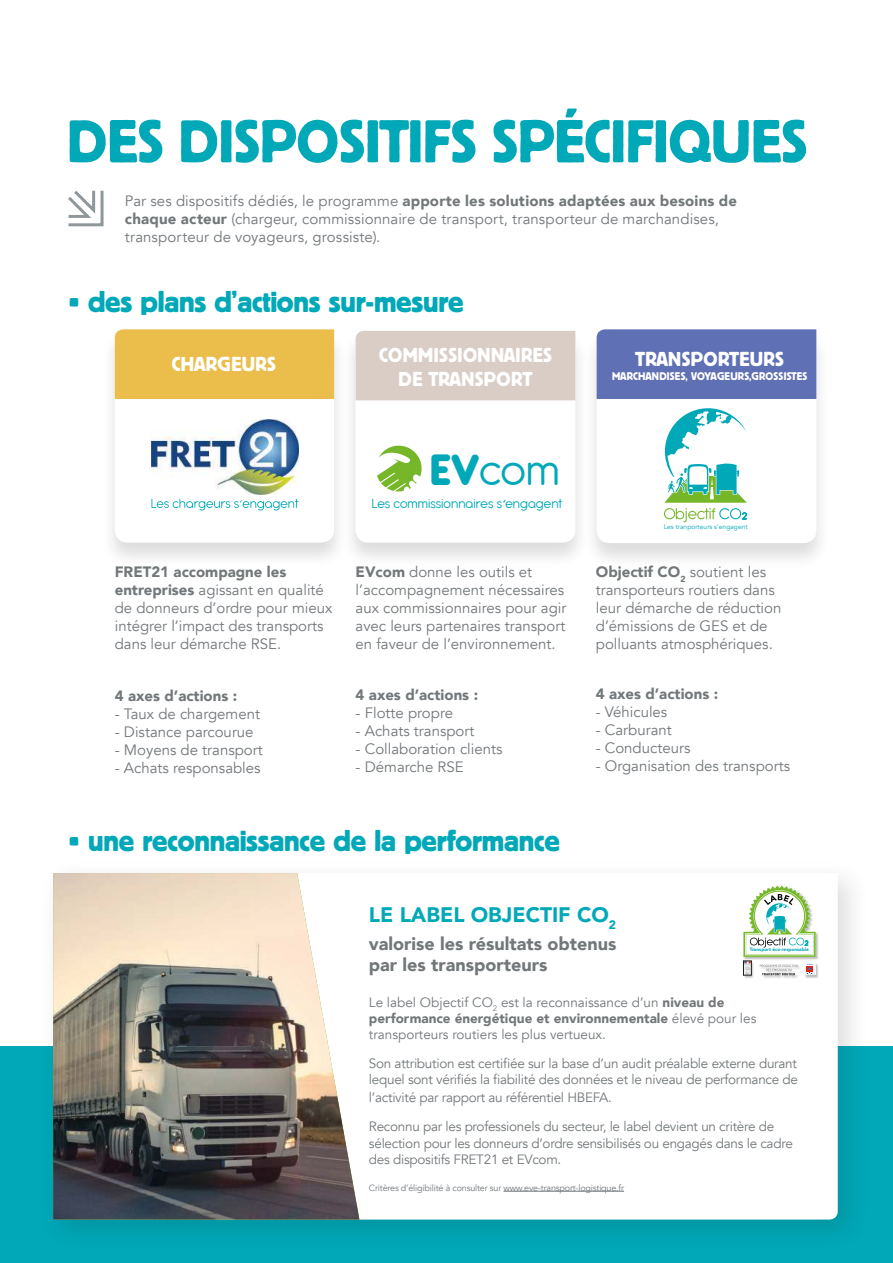
<style>
.page{position:relative;width:893px;height:1263px;background:#fff}
.page>*{position:absolute;margin:0;border:0;box-sizing:border-box;transform-origin:0 0}
.t1{font:60px "Block BE";color:#00a8b8}
.t2{font:47.7px "Antipasto Pro";color:#00a8b8}
.t3{font:30px "Block BE";letter-spacing:-.01em;color:#00a8b8}
.t4{font:900 21px "Avenir";color:#00a9b8}
.t5{font:20.1px/24px "Block BE";letter-spacing:.02em;color:#fff;text-align:center}
.t6{font:900 18px "Avenir";color:#72777a}
.t7{font:15px/18px "Avenir";color:#72777a}
.t8{font:900 15px "Avenir";color:#72777a}
.t9{font:14.7px "Antipasto Pro";color:#00a9b8}
.t10{font:14.4px "Antipasto Pro";color:#00a9b8}
.t11{font:13.5px/16.2px "Avenir";letter-spacing:-.02em;color:#72777a}
.t12{font:13.5px/16.2px "Avenir";color:#72777a}
.t13{font:11.1px "Block BE";letter-spacing:.02em;color:#fff}
.t14{font:9px "Avenir";letter-spacing:-.02em;color:#72777a}
.t15{font:6.75px "Avenir";color:#00a8b8}
.t16{font:900 4.65px "Avenir";color:#00a8b8}
.s1{font-weight:900}
.s2{font-weight:800}
</style>
<div class="page">
<div style="left:0;top:1046px;width:893px;height:217px;background:#00a8b8"></div>
<div style="left:38px;top:858px;width:832px;height:394px;background:#1c1c1b;opacity:.15"></div>
<div style="left:359px;top:873px;width:479px;height:346px;background:#fff"></div>
<img style="left:53px;top:873px;width:306px;height:346px">
<div style="left:341px;top:328px;width:249px;height:241px;background:#1c1c1b;opacity:.15"></div>
<div style="left:355px;top:331px;width:220px;height:212px;background:#fff;border-radius:13px"></div>
<div style="left:356px;top:331px;width:219px;height:69px;background:#dacdc6"></div>
<div style="left:100px;top:327px;width:248px;height:242px;background:#1c1c1b;opacity:.15"></div>
<div style="left:115px;top:330px;width:219px;height:213px;background:#fff;border-radius:13px"></div>
<div style="left:115px;top:329px;width:219px;height:70px;background:#ebbd4a"></div>
<div style="left:582px;top:327px;width:248px;height:242px;background:#1c1c1b;opacity:.15"></div>
<div style="left:597px;top:330px;width:219px;height:213px;background:#fff;border-radius:13px"></div>
<div style="left:597px;top:329px;width:219px;height:70px;background:#5f71b4"></div>
<svg style="left:664px;top:408px;width:83px;height:114px"></svg>
<svg style="left:68px;top:190px;width:36px;height:37px"></svg>
<div style="left:743px;top:885px;width:76px;height:93px;background:#1c1c1b;opacity:.3"></div>
<svg style="left:760px;top:964px;width:38px;height:11px"></svg>
<div style="left:804px;top:962px;width:12px;height:13px;background:#fff"></div>
<svg style="left:805px;top:964px;width:10px;height:11px"></svg>
<img style="left:745px;top:963px;width:4px;height:10px">
<div style="left:743px;top:961px;width:8px;height:14px;border:1px solid #1c1c1b"></div>
<svg style="left:743px;top:885px;width:73px;height:72px"></svg>
<hr style="left:503px;top:1191px;width:121px;height:1px;background:#72777a">
<svg style="left:377px;top:445px;width:45px;height:47px"></svg>
<svg style="left:151px;top:499px;width:147px;height:11px"></svg>
<img style="left:151px;top:419px;width:147px;height:75px">
<h1 class="t1" style="left:67px;top:108px;width:742px">DES DISPOSITIFS SPÉCIFIQUES</h1>
<p class="t7" style="left:125px;top:192px;width:614px">Par ses dispositifs dédiés, le programme <span class="s1">apporte les solutions adaptées aux besoins de chaque acteur</span> (chargeur, commissionnaire de transport, transporteur de marchandises, transporteur de voyageurs, grossiste).</p>
<h3 class="t3" style="left:69px;top:285px;width:397px">• des plans d’actions sur-mesure</h3>
<h3 class="t5" style="left:379px;top:342px;width:174px">COMMISSIONNAIRES<br>DE TRANSPORT</h3>
<h3 class="t5" style="left:172px;top:351px;width:106px">CHARGEURS</h3>
<h3 class="t5" style="left:635px;top:347px;width:150px">TRANSPORTEURS</h3>
<p class="t13" style="left:612px;top:370px;width:197px">MARCHANDISES, VOYAGEURS,GROSSISTES</p>
<h2 class="t2" style="left:428px;top:455px;width:133px"><span class="s2">EV</span>com</h2>
<p class="t7" style="left:115px;top:563px;width:219px"><span class="s1">FRET21 accompagne les entreprises</span> agissant en qualité de donneurs d’ordre pour mieux intégrer l’impact des transports dans leur démarche RSE.</p>
<p class="t8" style="left:115px;top:687px;width:124px">4 axes d’actions :</p>
<p class="t7" style="left:115px;top:705px;width:147px">- Taux de chargement</p>
<p class="t7" style="left:115px;top:723px;width:140px">- Distance parcourue</p>
<p class="t7" style="left:115px;top:741px;width:150px">- Moyens de transport</p>
<p class="t7" style="left:115px;top:759px;width:147px">- Achats responsables</p>
<p class="t10" style="left:371px;top:499px;width:192px">Les commissionnaires s engagent</p>
<p class="t9" style="left:503px;top:500px;width:5px">‘</p>
<p class="t15" style="left:664px;top:524px;width:85px">Les tranporteurs s’engagent</p>
<p class="t7" style="left:356px;top:565px;width:212px"><span class="s1">EVcom</span> donne les outils et l’accompagnement nécessaires aux commissionnaires pour agir avec leurs partenaires transport en faveur de l’environnement.</p>
<p class="t7" style="left:596px;top:565px;width:187px"><span class="s1">Objectif CO</span><sub>2</sub> soutient les transporteurs routiers dans leur démarche de réduction d’émissions de GES et de polluants atmosphériques.</p>
<p class="t8" style="left:356px;top:686px;width:124px">4 axes d’actions :</p>
<p class="t7" style="left:356px;top:704px;width:99px">- Flotte propre</p>
<p class="t7" style="left:356px;top:722px;width:120px">- Achats transport</p>
<p class="t7" style="left:356px;top:740px;width:148px">- Collaboration clients</p>
<p class="t7" style="left:356px;top:758px;width:110px">- Démarche RSE</p>
<p class="t8" style="left:596px;top:686px;width:124px">4 axes d’actions :</p>
<p class="t7" style="left:596px;top:703px;width:73px">- Véhicules</p>
<p class="t7" style="left:596px;top:721px;width:78px">- Carburant</p>
<p class="t7" style="left:596px;top:739px;width:96px">- Conducteurs</p>
<p class="t7" style="left:596px;top:757px;width:196px">- Organisation des transports</p>
<h3 class="t3" style="left:69px;top:824px;width:493px">• une reconnaissance de la performance</h3>
<h3 class="t4" style="left:369px;top:903px;width:249px">LE LABEL OBJECTIF CO<sub>2</sub></h3>
<p class="t6" style="left:369px;top:933px;width:249px">valorise les résultats obtenus</p>
<p class="t16" style="left:750px;top:947px;width:60px">Transport éco-responsable</p>
<p class="t6" style="left:369px;top:955px;width:180px">par les transporteurs</p>
<p class="t12" style="left:369px;top:994px;width:389px">Le label Objectif CO<sub>2</sub> est la reconnaissance d’un <span class="s1">niveau de performance énergétique et environnementale</span> élevé pour les transporteurs routiers les plus vertueux.</p>
<p class="t11" style="left:369px;top:1056px;width:431px">Son attribution est certifiée sur la base d’un audit préalable externe durant lequel sont vérifiés la fiabilité des données et le niveau de performance de</p>
<p class="t11" style="left:369px;top:1083px;width:407px;line-height:29px">l’activité par rapport au référentiel HBEFA.<br>Reconnu par les professionels du secteur, le label devient un critère de</p>
<p class="t11" style="left:369px;top:1135px;width:425px">sélection pour les donneurs d’ordre sensibilisés ou engagés dans le cadre des dispositifs FRET21 et EVcom.</p>
<p class="t14" style="left:369px;top:1182px;width:257px">Critères d’éligibilité à consulter sur www.eve-transport-logistique.fr</p>
</div>
